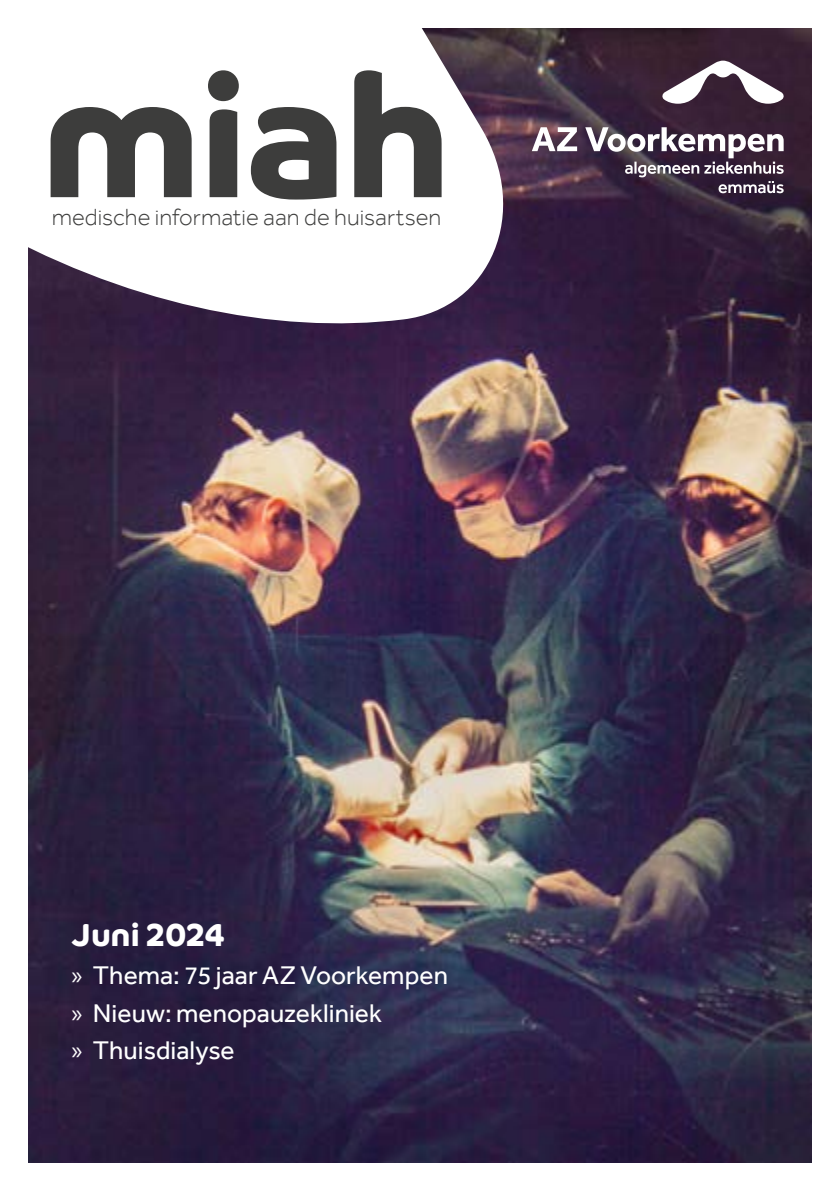
<style>
.page{position:relative;width:840px;height:1191px;background:#fff}
.page>*{position:absolute;margin:0;border:0;box-sizing:border-box;transform-origin:0 0}
.t1{font:700 172px "Co Headline";color:#3d3d3c}
.t2{font:700 32px "Co Headline";letter-spacing:.005em;color:#fff}
.t3{font:26.2px/37.6px "Effra";color:#fff}
.t4{font:300 24px "Effra";color:#3d3d3c}
.s1{font-family:"Myriad Pro"}
</style>
<div class="page">
<img style="left:28px;top:28px;width:783px;height:1134px">
<svg style="left:531px;top:127px;width:252px;height:66px"></svg>
<svg style="left:661px;top:61px;width:123px;height:43px"></svg>
<svg style="left:28px;top:28px;width:503px;height:307px"></svg>
<h1 class="t1" style="left:41px;top:37px;width:411px">miah</h1>
<p class="t4" style="left:52px;top:203px;width:391px">medische informatie aan de huisartsen</p>
<p class="t2" style="left:72px;top:916px;width:155px">Juni 2024</p>
<p class="t3" style="left:72px;top:956px;width:378px"><span class="s1">»</span> Thema: 75 jaar AZ Voorkempen <span class="s1">»</span> Nieuw: menopauzekliniek<br><span class="s1">»</span> Thuisdialyse</p>
</div>
